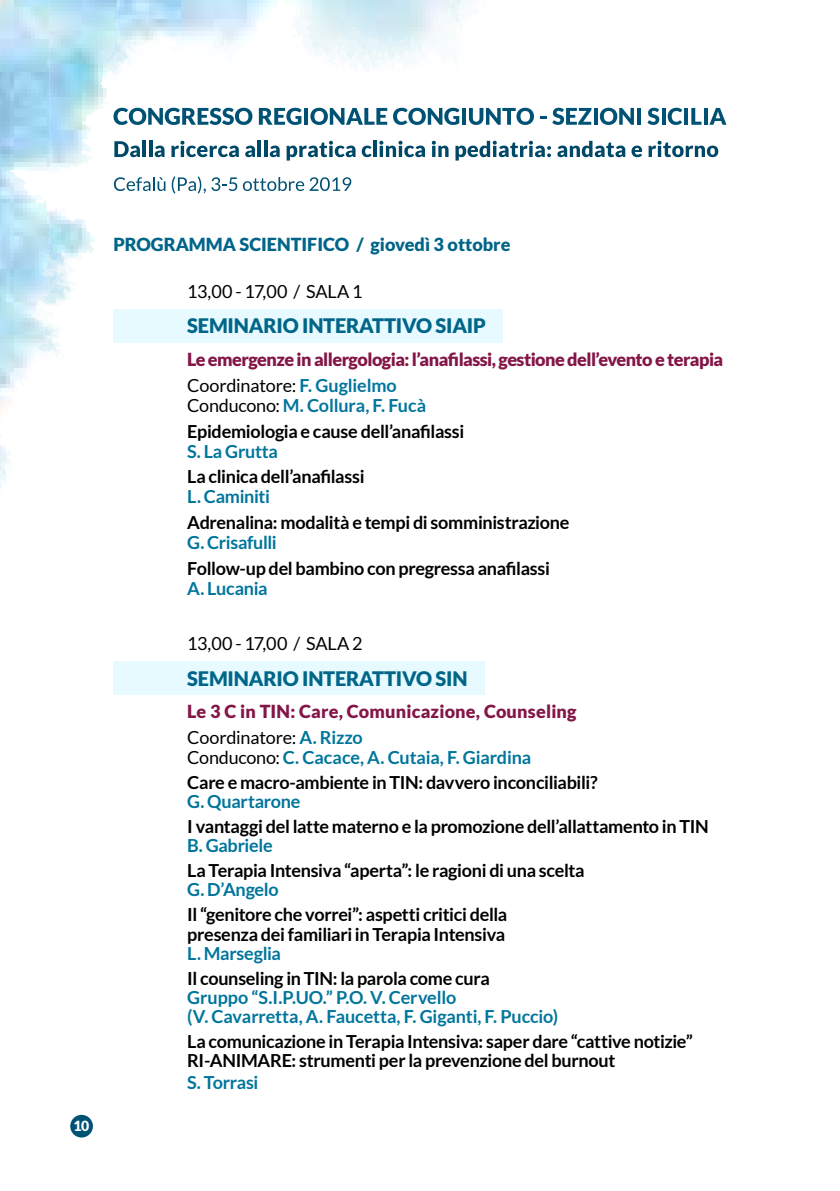
<style>
.page{position:relative;width:840px;height:1191px;background:#fff}
.page>*{position:absolute;margin:0;border:0;box-sizing:border-box;transform-origin:0 0}
.t1{font:900 20px "Lato";letter-spacing:-.01em;color:#006588}
.t2{font:700 18px/19.2px "Lato";letter-spacing:-.015em;color:#000}
.t3{font:700 18px/19.2px "Lato";letter-spacing:-.015em;color:#00759c}
.t4{font:900 18px/25.6px "Lato";letter-spacing:-.03em;color:#831647}
.t5{font:900 18px/25.6px "Lato";letter-spacing:.01em;color:#831647}
.t6{font:900 18px "Lato";color:#006588}
.t7{font:18px "Lato";letter-spacing:-.005em;color:#000}
.t8{font:900 14px "Lato";color:#fff}
.s1{font-weight:400;color:#000}
.s2{font-weight:700;color:#00759c}
.s3{font-weight:400}
.s4{color:#00759c}
</style>
<div class="page">
<svg style="left:0;top:463px;width:7px;height:25px"></svg>
<svg style="left:42px;top:236px;width:43px;height:122px"></svg>
<svg style="left:116px;top:35px;width:13px;height:39px"></svg>
<svg style="left:316px;top:0;width:163px;height:67px"></svg>
<img style="left:0;top:0;width:42px;height:463px">
<img style="left:50px;top:0;width:66px;height:171px">
<img style="left:117px;top:0;width:334px;height:51px">
<div style="left:70px;top:1114px;width:23px;height:23px;background:#005275;border-radius:50%"></div>
<svg style="left:114px;top:141px;width:26px;height:16px"></svg>
<hr style="left:142px;top:141px;width:4px;height:16px;background:#004867">
<hr style="left:149px;top:141px;width:3px;height:16px;background:#004867">
<svg style="left:155px;top:146px;width:9px;height:11px"></svg>
<svg style="left:171px;top:141px;width:68px;height:16px"></svg>
<svg style="left:245px;top:146px;width:10px;height:11px"></svg>
<hr style="left:257px;top:141px;width:4px;height:16px;background:#004867">
<hr style="left:264px;top:141px;width:3px;height:16px;background:#004867">
<svg style="left:270px;top:146px;width:9px;height:11px"></svg>
<svg style="left:286px;top:141px;width:69px;height:20px"></svg>
<svg style="left:361px;top:146px;width:10px;height:11px"></svg>
<hr style="left:373px;top:141px;width:3px;height:16px;background:#004867">
<svg style="left:379px;top:141px;width:46px;height:16px"></svg>
<svg style="left:431px;top:141px;width:17px;height:16px"></svg>
<svg style="left:455px;top:141px;width:95px;height:20px"></svg>
<svg style="left:557px;top:141px;width:68px;height:16px"></svg>
<svg style="left:631px;top:146px;width:10px;height:11px"></svg>
<svg style="left:648px;top:141px;width:70px;height:16px"></svg>
<svg style="left:113px;top:108px;width:139px;height:17px"></svg>
<svg style="left:259px;top:108px;width:42px;height:17px"></svg>
<hr style="left:304px;top:108px;width:4px;height:17px;background:#005275">
<svg style="left:310px;top:108px;width:77px;height:17px"></svg>
<svg style="left:393px;top:108px;width:66px;height:17px"></svg>
<hr style="left:462px;top:108px;width:4px;height:17px;background:#005275">
<svg style="left:468px;top:108px;width:65px;height:17px"></svg>
<svg style="left:540px;top:116px;width:6px;height:3px"></svg>
<svg style="left:552px;top:108px;width:39px;height:17px"></svg>
<svg style="left:594px;top:108px;width:3px;height:17px"></svg>
<svg style="left:599px;top:108px;width:34px;height:17px"></svg>
<svg style="left:637px;top:108px;width:3px;height:17px"></svg>
<svg style="left:647px;top:108px;width:12px;height:17px"></svg>
<svg style="left:662px;top:108px;width:3px;height:17px"></svg>
<svg style="left:667px;top:108px;width:15px;height:17px"></svg>
<svg style="left:684px;top:108px;width:3px;height:17px"></svg>
<svg style="left:691px;top:108px;width:10px;height:17px"></svg>
<svg style="left:704px;top:108px;width:3px;height:17px"></svg>
<svg style="left:709px;top:108px;width:17px;height:17px"></svg>
<svg style="left:114px;top:177px;width:51px;height:14px"></svg>
<svg style="left:172px;top:176px;width:65px;height:18px"></svg>
<svg style="left:243px;top:177px;width:108px;height:14px"></svg>
<div style="left:113px;top:309px;width:390px;height:34px;background:#e6faff"></div>
<div style="left:113px;top:661px;width:371px;height:34px;background:#e6faff"></div>
<p class="t8" style="left:73px;top:1118px;width:18px">10</p>
<p class="t6" style="left:113px;top:234px;width:398px">PROGRAMMA SCIENTIFICO / giovedì 3 ottobre</p>
<p class="t7" style="left:187px;top:281px;width:177px">13,00 - 17,00 / SALA 1</p>
<p class="t1" style="left:187px;top:314px;width:300px">SEMINARIO INTERATTIVO SIAIP</p>
<p class="t4" style="left:187px;top:346px;width:537px">Le emergenze in allergologia: l’anafilassi, gestione dell’evento e terapia<br><span class="s1">Coordinatore:</span> <span class="s2">F. Guglielmo</span></p>
<p class="t2" style="left:187px;top:392px;width:278px;line-height:25.6px"><span class="s3">Conducono:</span> <span class="s4">M. Collura, F. Fucà<br></span>Epidemiologia e cause dell’anafilassi</p>
<p class="t3" style="left:187px;top:441px;width:92px">S. La Grutta</p>
<p class="t2" style="left:187px;top:467px;width:179px">La clinica dell’anafilassi</p>
<p class="t3" style="left:187px;top:487px;width:84px">L. Caminiti</p>
<p class="t2" style="left:187px;top:512px;width:383px">Adrenalina: modalità e tempi di somministrazione</p>
<p class="t3" style="left:187px;top:532px;width:91px">G. Crisafulli</p>
<p class="t2" style="left:187px;top:558px;width:364px">Follow-up del bambino con pregressa anafilassi</p>
<p class="t3" style="left:187px;top:578px;width:82px">A. Lucania</p>
<p class="t7" style="left:187px;top:633px;width:177px">13,00 - 17,00 / SALA 2</p>
<p class="t1" style="left:187px;top:666px;width:281px">SEMINARIO INTERATTIVO SIN</p>
<p class="t5" style="left:187px;top:698px;width:390px">Le 3 C in TIN: Care, Comunicazione, Counseling<br><span class="s1">Coordinatore:</span> <span class="s2">A. Rizzo</span></p>
<p class="t2" style="left:187px;top:745px;width:412px;line-height:24.8px"><span class="s3">Conducono:</span> <span class="s4">C. Cacace, A. Cutaia, F. Giardina<br></span>Care e macro-ambiente in TIN: davvero inconciliabili?</p>
<p class="t3" style="left:187px;top:792px;width:115px">G. Quartarone</p>
<p class="t2" style="left:187px;top:816px;width:522px">I vantaggi del latte materno e la promozione dell’allattamento in TIN</p>
<p class="t3" style="left:187px;top:836px;width:87px">B. Gabriele</p>
<p class="t2" style="left:187px;top:860px;width:398px">La Terapia Intensiva “aperta”: le ragioni di una scelta</p>
<p class="t3" style="left:187px;top:880px;width:93px">G. D’Angelo</p>
<p class="t2" style="left:187px;top:905px;width:321px">Il “genitore che vorrei”: aspetti critici della presenza dei familiari in Terapia Intensiva</p>
<p class="t3" style="left:187px;top:943px;width:95px">L. Marseglia</p>
<p class="t2" style="left:187px;top:968px;width:304px">Il counseling in TIN: la parola come cura</p>
<p class="t3" style="left:187px;top:987px;width:372px">Gruppo “S.I.P.UO.” P.O. V. Cervello<br>(V. Cavarretta, A. Faucetta, F. Giganti, F. Puccio)</p>
<p class="t2" style="left:187px;top:1031px;width:507px">La comunicazione in Terapia Intensiva: saper dare “cattive notizie”<br>RI-ANIMARE: strumenti per la prevenzione del burnout</p>
<p class="t3" style="left:187px;top:1072px;width:73px">S. Torrasi</p>
</div>
